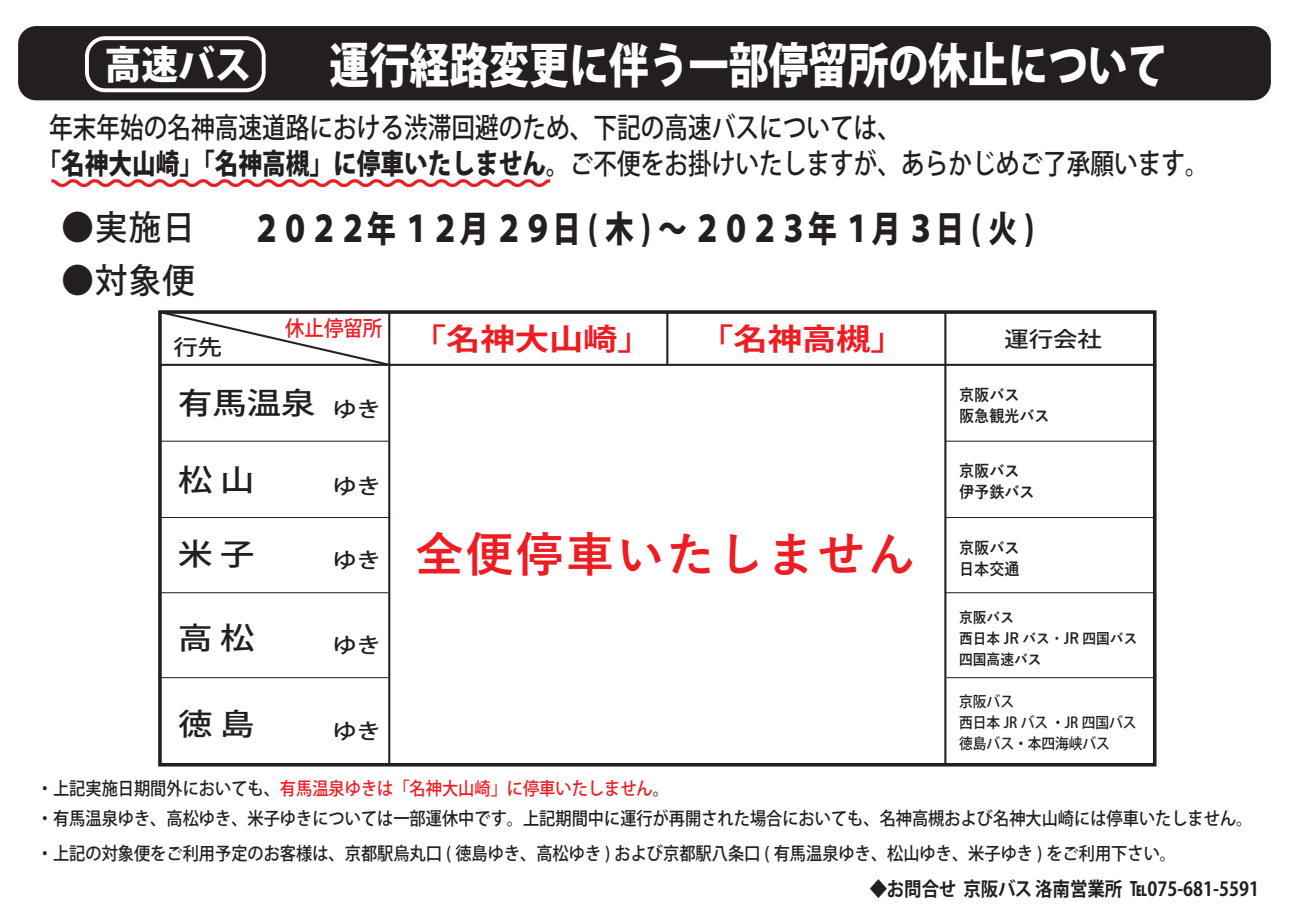
<style>
.page{position:relative;width:1289px;height:919px;background:#fff}
.page>*{position:absolute;margin:0;border:0;box-sizing:border-box;transform-origin:0 0}
.t1{font:800 48px "Koz Go Pro";color:#fff;scale:.83 1}
.t2{font:700 47.4px "Yu Gothic";letter-spacing:.05em;color:#ee1d23}
.t3{font:800 38.85px "Koz Go Pro";color:#fff;scale:.94 1}
.t4{font:800 36px "Koz Go Pr 6 N";color:#231f20;scale:.8 1}
.t5{font:500 34.2px "Koz Go Pr 6 N";letter-spacing:.04em;color:#231f20;scale:.95 1}
.t6{font:700 30px "Koz Go Pr 6 N";color:#ee1d23;scale:1.14 1}
.t7{font:500 30px "Koz Go Pro";color:#231f20;scale:1.14 1}
.t8{font:500 28.5px/36px "Koz Go Pro";color:#231f20;scale:.83 1}
.t9{font:500 21.3px "Koz Go Pr 6 N";color:#231f20;scale:1.14 1}
.t10{font:500 21.3px "Koz Go Pr 6 N";color:#ee1d23;scale:.91 1}
.t11{font:500 21px "Koz Go Pro";color:#231f20;scale:1.14 1}
.t12{font:700 19.35px "Koz Go Pro";color:#231f20;scale:.9 1}
.t13{font:500 18px "Koz Go Pr 6 N";color:#231f20;scale:.9 1}
.t14{font:500 18px "Koz Go Pr 6 N";color:#ee1d23;scale:.9 1}
.t15{font:700 16.5px/21px "Yu Gothic";color:#231f20;scale:.91 1}
.t16{font:500 15px/21px "Koz Go Pro";color:#231f20;scale:.91 1}
.t17{font:700 15px/21px "Yu Gothic";color:#231f20;scale:.91 1}
.s1{font-weight:800}
.s2{color:#231f20}
</style>
<div class="page">
<div style="left:18px;top:26px;width:1252px;height:74px;background:#231f20;border-radius:18px"></div>
<svg style="left:163px;top:315px;width:229px;height:52px"></svg>
<div style="left:85px;top:36px;width:181px;height:56px;border:4px solid #fff;border-radius:18px"></div>
<hr style="left:388px;top:312px;width:2px;height:452px;background:#231f20">
<div style="left:158px;top:310px;width:998px;height:456px;border:4px solid #231f20"></div>
<hr style="left:160px;top:440px;width:228px;height:1px;background:#231f20">
<hr style="left:160px;top:364px;width:994px;height:2px;background:#231f20">
<hr style="left:160px;top:517px;width:229px;height:1px;background:#231f20">
<hr style="left:159px;top:592px;width:229px;height:1px;background:#231f20">
<hr style="left:159px;top:677px;width:229px;height:1px;background:#231f20">
<hr style="left:944px;top:312px;width:2px;height:452px;background:#231f20">
<hr style="left:666px;top:312px;width:2px;height:53px;background:#231f20">
<hr style="left:945px;top:440px;width:209px;height:1px;background:#231f20">
<hr style="left:945px;top:517px;width:209px;height:1px;background:#231f20">
<hr style="left:945px;top:592px;width:209px;height:1px;background:#231f20">
<hr style="left:946px;top:677px;width:210px;height:1px;background:#231f20">
<svg style="left:51px;top:179px;width:500px;height:9px"></svg>
<h3 class="t3" style="left:105px;top:39px;width:157px">高速バス</h3>
<h1 class="t1" style="left:329px;top:34px;width:1011px">運行経路変更に伴う一部停留所の休止について</h1>
<h3 class="t8" style="left:37px;top:111px;width:1412px;text-indent:12px">年末年始の名神高速道路における渋滞回避のため、下記の高速バスについては、<br><span class="s1">「名神大山崎」「名神高槻」に停車いたしません。</span>ご不便をお掛けいたしますが、あらかじめご了承願います。</h3>
<h3 class="t5" style="left:61px;top:208px;width:142px">●実施日</h3>
<h3 class="t4" style="left:252px;top:208px;width:979px">２０２２年 １２月 ２９日 ( 木 ) ～ ２０２３年 １月 ３日 ( 火 )</h3>
<h3 class="t5" style="left:61px;top:261px;width:142px">●対象便</h3>
<p class="t9" style="left:173px;top:335px;width:44px">行先</p>
<p class="t10" style="left:285px;top:316px;width:108px">休止停留所</p>
<h3 class="t6" style="left:412px;top:322px;width:212px">「名神大山崎」</h3>
<h3 class="t6" style="left:699px;top:322px;width:182px">「名神高槻」</h3>
<h3 class="t7" style="left:178px;top:383px;width:122px">有馬温泉</h3>
<p class="t11" style="left:333px;top:395px;width:44px">ゆき</p>
<p class="t9" style="left:1004px;top:327px;width:87px">運行会社</p>
<p class="t15" style="left:959px;top:384px;width:101px">京阪バス<br>阪急観光バス</p>
<h3 class="t7" style="left:178px;top:461px;width:68px">松 山</h3>
<p class="t15" style="left:959px;top:461px;width:84px">京阪バス伊予鉄バス</p>
<p class="t11" style="left:333px;top:473px;width:44px">ゆき</p>
<h3 class="t7" style="left:178px;top:534px;width:68px">米 子</h3>
<h2 class="t2" style="left:415px;top:528px;width:501px">全便停車いたしません</h2>
<p class="t11" style="left:333px;top:547px;width:44px">ゆき</p>
<h3 class="t7" style="left:178px;top:619px;width:68px">高 松</h3>
<h3 class="t7" style="left:178px;top:705px;width:68px">徳 島</h3>
<p class="t11" style="left:333px;top:631px;width:44px">ゆき</p>
<p class="t11" style="left:333px;top:717px;width:44px">ゆき</p>
<p class="t14" style="left:37px;top:778px;width:703px"><span class="s2">・上記実施日期間外においても、</span>有馬温泉ゆきは「名神大山崎」に停車いたしません<span class="s2">。</span></p>
<p class="t15" style="left:959px;top:537px;width:68px">京阪バス日本交通</p>
<p class="t17" style="left:959px;top:607px;width:197px">京阪バス<br>西日本 JR バス・JR 四国バス四国高速バス</p>
<p class="t16" style="left:959px;top:691px;width:196px">京阪バス<br>西日本 JR バス ・JR 四国バス徳島バス・本四海峡バス</p>
<p class="t13" style="left:37px;top:808px;width:1352px">・有馬温泉ゆき、高松ゆき、米子ゆきについては一部運休中です。上記期間中に運行が再開された場合においても、名神高槻および名神大山崎には停車いたしません。</p>
<p class="t13" style="left:37px;top:842px;width:1267px">・上記の対象便をご利用予定のお客様は、京都駅烏丸口 ( 徳島ゆき、高松ゆき ) および京都駅八条口 ( 有馬温泉ゆき、松山ゆき、米子ゆき ) をご利用下さい。</p>
<p class="t12" style="left:869px;top:876px;width:434px">◆お問合せ 京阪バス 洛南営業所 ℡075-681-5591</p>
</div>
